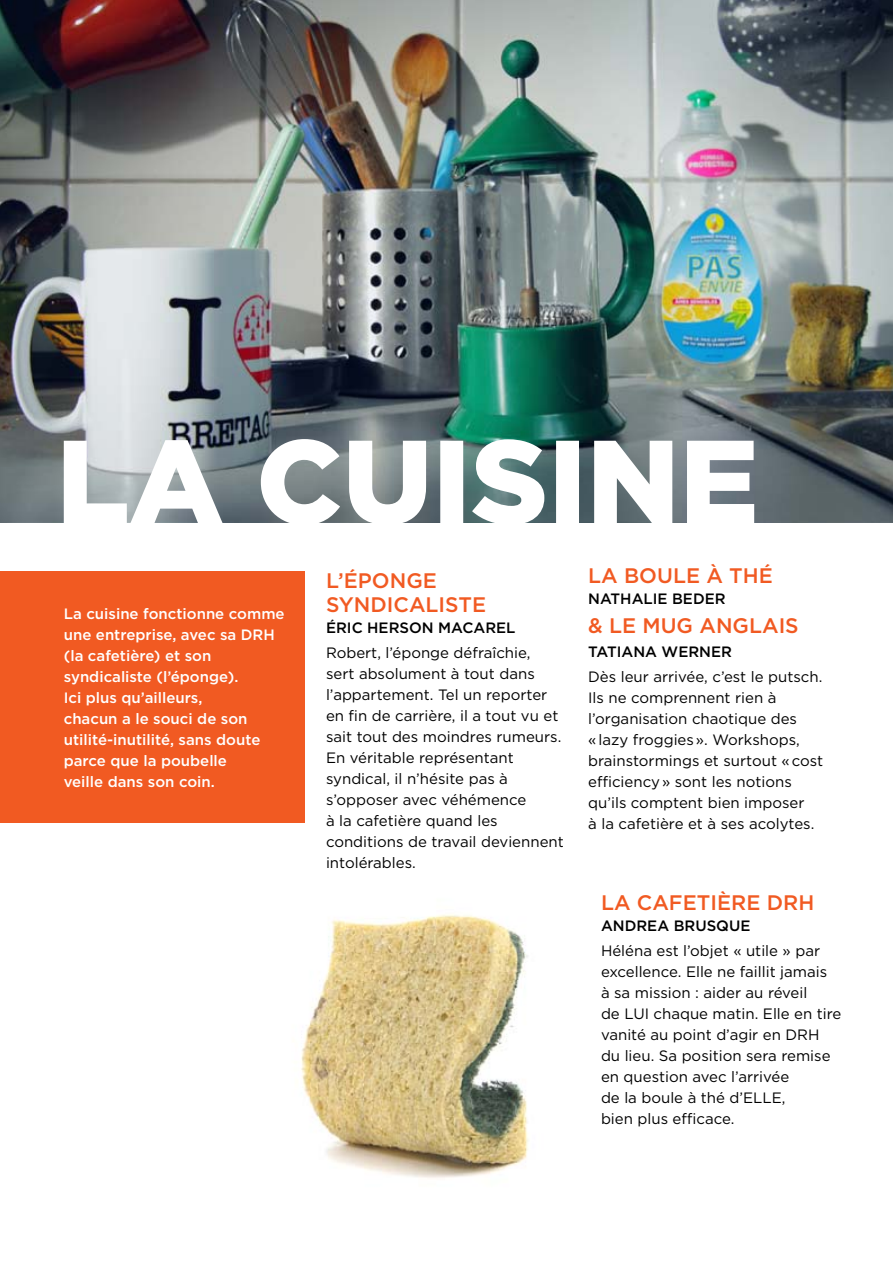
<style>
.page{position:relative;width:893px;height:1263px;background:#fff}
.page>*{position:absolute;margin:0;border:0;box-sizing:border-box;transform-origin:0 0}
.t1{font:500 21px/24px "Gotham";color:#f15a22}
.t2{font:15px/21px "Gotham";color:#000}
.t3{font:500 15px/21px "Gotham";color:#fff}
.t4{font:500 15px "Gotham";color:#000}
</style>
<div class="page">
<div style="left:0;top:571px;width:305px;height:251px;background:#f15a22"></div>
<img style="left:301px;top:914px;width:228px;height:264px">
<img style="left:0;top:0;width:893px;height:522px">
<svg style="left:64px;top:439px;width:690px;height:84px"></svg>
<p class="t3" style="left:64px;top:603px;width:222px">La cuisine fonctionne comme une entreprise, avec sa DRH<br>(la cafetière) et son syndicaliste (l’éponge).<br>Ici plus qu’ailleurs,<br>chacun a le souci de son utilité-inutilité, sans doute parce que la poubelle<br>veille dans son coin.</p>
<h1 class="t1" style="left:326px;top:568px;width:162px">L’éponge syndicaliste</h1>
<p class="t4" style="left:326px;top:618px;width:191px">éric H erson Macarel</p>
<p class="t2" style="left:326px;top:642px;width:239px">Robert, l’éponge défraîchie,<br>sert absolument à tout dans l’appartement. Tel un reporter en fin de carrière, il a tout vu et sait tout des moindres rumeurs.<br>En véritable représentant syndical, il n’hésite pas à s’opposer avec véhémence<br>à la cafetière quand les conditions de travail deviennent intolérables.</p>
<h1 class="t1" style="left:588px;top:564px;width:186px">La boule à thé</h1>
<p class="t4" style="left:588px;top:589px;width:139px">Nathalie Beder</p>
<h1 class="t1" style="left:588px;top:613px;width:209px">&amp; le mug anglais</h1>
<p class="t4" style="left:588px;top:642px;width:145px">Tatiana werner</p>
<p class="t2" style="left:588px;top:666px;width:237px">Dès leur arrivée, c’est le putsch.<br>Ils ne comprennent rien à l’organisation chaotique des<br>« lazy froggies ». Workshops, brainstormings et surtout « cost efficiency » sont les notions qu’ils comptent bien imposer<br>à la cafetière et à ses acolytes.</p>
<h1 class="t1" style="left:601px;top:890px;width:182px">La cafetière DRH</h1>
<p class="t4" style="left:601px;top:916px;width:151px">Andrea Brusque</p>
<p class="t2" style="left:601px;top:940px;width:242px">Héléna est l’objet « utile » par excellence. Elle ne faillit jamais<br>à sa mission : aider au réveil<br>de LUI chaque matin. Elle en tire vanité au point d’agir en DRH du lieu. Sa position sera remise en question avec l’arrivée<br>de la boule à thé d’ELLE,<br>bien plus efficace.</p>
</div>
